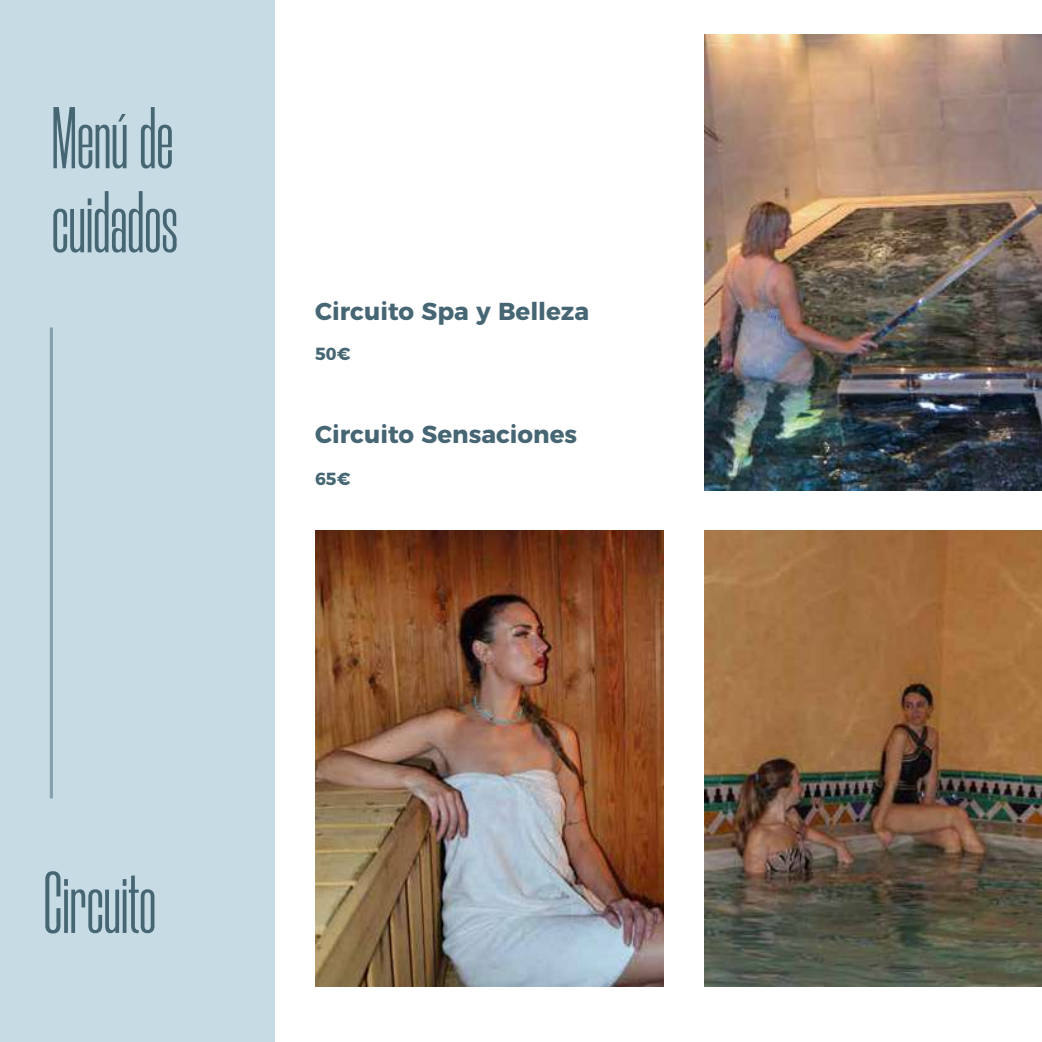
<style>
.page{position:relative;width:1042px;height:1042px;background:#fff}
.page>*{position:absolute;margin:0;border:0;box-sizing:border-box;transform-origin:0 0}
.t1{font:87.5px/84px "Morganite";color:#466674}
.t2{font:700 24.5px "Montserrat";color:#466674}
.t3{font:700 17.5px "Montserrat";color:#466674}
</style>
<div class="page">
<div style="left:0;top:0;width:274px;height:1042px;background:#c6dbe4"></div>
<hr style="left:50px;top:327px;width:3px;height:471px;background:#85a1ae">
<img style="left:315px;top:531px;width:349px;height:455px">
<img style="left:705px;top:531px;width:337px;height:455px">
<img style="left:705px;top:35px;width:337px;height:455px">
<h1 class="t1" style="left:52px;top:97px;width:128px">Menú de cuidados</h1>
<p class="t2" style="left:315px;top:291px;width:275px">Circuito Spa y Belleza</p>
<p class="t3" style="left:315px;top:339px;width:37px">50€</p>
<p class="t2" style="left:315px;top:414px;width:264px">Circuito Sensaciones</p>
<p class="t3" style="left:315px;top:464px;width:37px">65€</p>
<h1 class="t1" style="left:44px;top:861px;width:114px">Circuito</h1>
</div>
